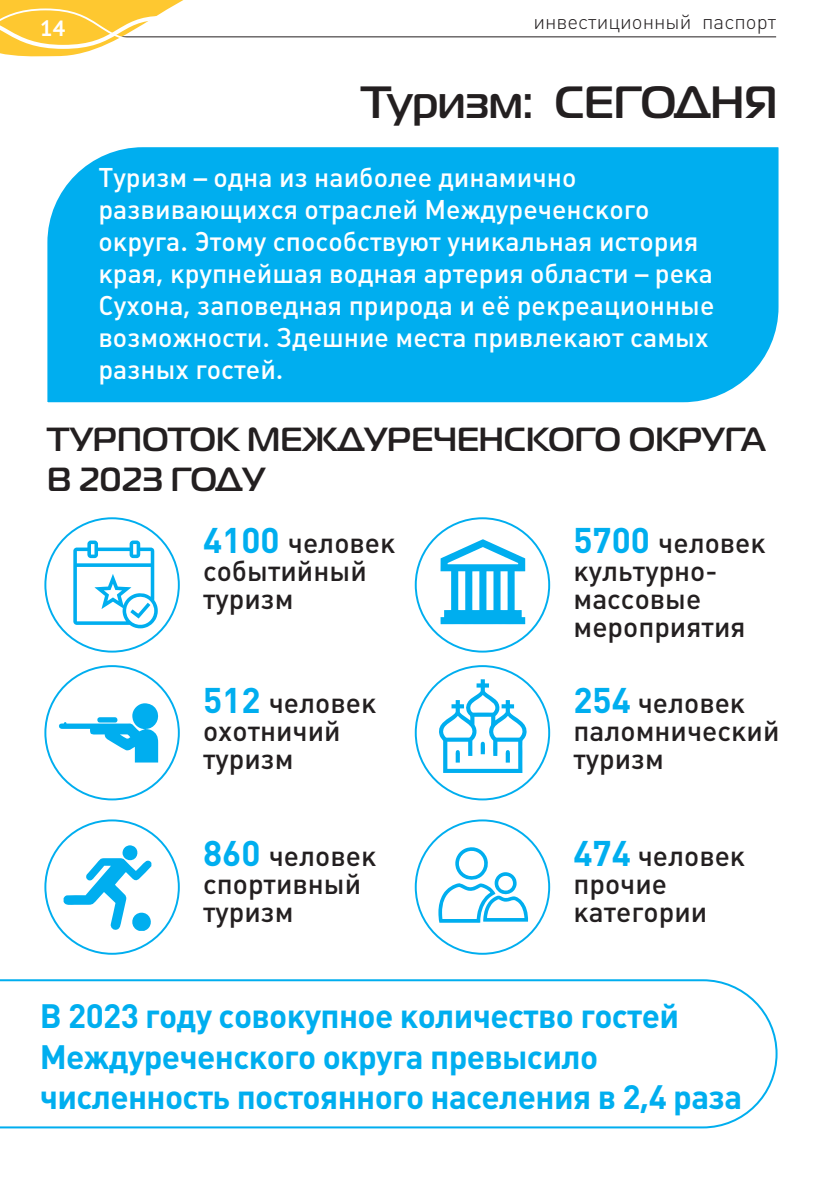
<style>
.page{position:relative;width:840px;height:1191px;background:#fff}
.page>*{position:absolute;margin:0;border:0;box-sizing:border-box;transform-origin:0 0}
.t1{font:700 45.2px "Magistral C";color:#231f20}
.t2{font:700 33.4px/40px "Plumb";letter-spacing:-.02em;color:#00aeef}
.t3{font:700 33.4px/40px "Magistral C";color:#231f20}
.t4{font:500 28.2px/28px "Plumb";color:#231f20}
.t5{font:500 26.8px/32px "Plumb";color:#fff}
.t6{font:700 22px "PT Sans";color:#fff}
.t7{font:300 20.4px "Plumb";color:#231f20}
.s1{font-weight:700;font-size:35.2px;color:#00aeef}
</style>
<div class="page">
<hr style="left:88px;top:36px;width:687px;height:1px;background:#231f20">
<svg style="left:0;top:0;width:259px;height:57px"></svg>
<div style="left:47px;top:147px;width:732px;height:256px;background:#00aeef"></div>
<svg style="left:0;top:979px;width:777px;height:149px"></svg>
<svg style="left:73px;top:540px;width:85px;height:88px"></svg>
<svg style="left:440px;top:539px;width:85px;height:85px"></svg>
<svg style="left:59px;top:703px;width:100px;height:59px"></svg>
<svg style="left:438px;top:679px;width:88px;height:94px"></svg>
<svg style="left:64px;top:845px;width:88px;height:86px"></svg>
<svg style="left:438px;top:847px;width:89px;height:76px"></svg>
<p class="t6" style="left:40px;top:14px;width:26px">14</p>
<p class="t7" style="left:533px;top:10px;width:244px">инвестиционный паспорт</p>
<p class="t1" style="left:361px;top:75px;width:418px">Туризм: СЕГОДНЯ</p>
<p class="t5" style="left:98px;top:161px;width:617px">Туризм – одна из наиболее динамично развивающихся отраслей Междуреченского округа. Этому способствуют уникальная история края, крупнейшая водная артерия области – река Сухона, заповедная природа и её рекреационные возможности. Здешние места привлекают самых разных гостей.</p>
<p class="t3" style="left:47px;top:419px;width:719px">ТУРПОТОК МЕЖДУРЕЧЕНСКОГО ОКРУГА<br>В 2023 ГОДУ</p>
<p class="t4" style="left:203px;top:529px;width:194px"><span class="s1">4100</span> человек</p>
<p class="t4" style="left:203px;top:557px;width:165px">событийный туризм</p>
<p class="t4" style="left:203px;top:689px;width:175px"><span class="s1">512</span> человек</p>
<p class="t4" style="left:203px;top:717px;width:139px">охотничий туризм</p>
<p class="t4" style="left:203px;top:842px;width:175px"><span class="s1">860</span> человек</p>
<p class="t4" style="left:203px;top:870px;width:160px">спортивный туризм</p>
<p class="t4" style="left:573px;top:529px;width:194px"><span class="s1">5700</span> человек</p>
<p class="t4" style="left:573px;top:557px;width:173px">культурно&shy;массовые мероприятия</p>
<p class="t4" style="left:573px;top:689px;width:173px"><span class="s1">254</span> человек</p>
<p class="t4" style="left:573px;top:717px;width:207px">паломнический туризм</p>
<p class="t4" style="left:573px;top:842px;width:173px"><span class="s1">474</span> человек</p>
<p class="t4" style="left:573px;top:870px;width:135px">прочие категории</p>
<p class="t2" style="left:40px;top:996px;width:703px">В 2023 году совокупное количество гостей<br>Междуреченского округа превысило численность постоянного населения в 2,4 раза</p>
</div>
